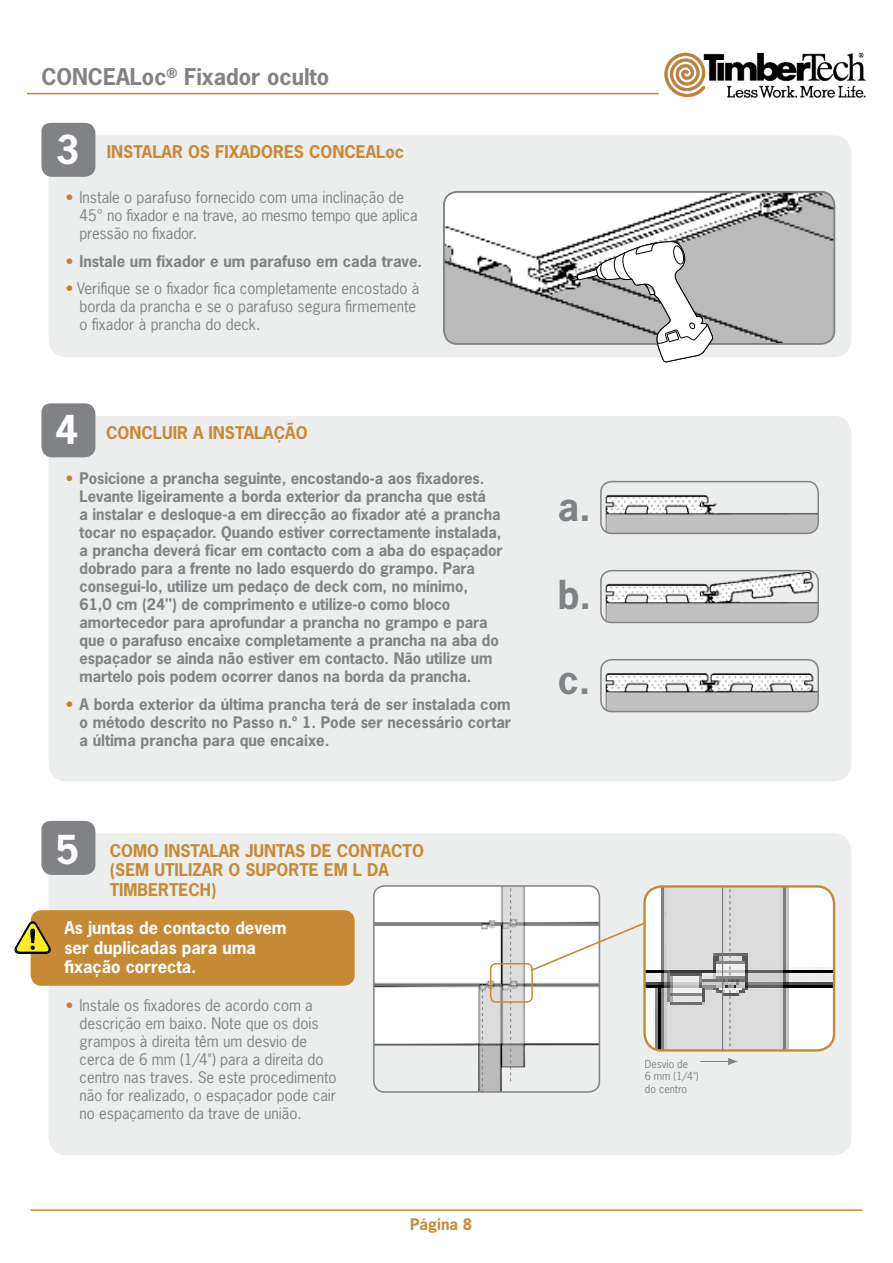
<style>
.page{position:relative;width:893px;height:1263px;background:#fff}
.page>*{position:absolute;margin:0;border:0;box-sizing:border-box;transform-origin:0 0}
.t1{font:700 37.5px "News Gothic Std";color:#808285}
.t2{font:700 37.5px "News Gothic Std";color:#fff}
.t3{font:700 21.75px "News Gothic Std";color:#808285}
.t4{font:700 16.5px/19.8px "News Gothic Std";color:#c68a37}
.t5{font:700 16.5px/19.8px "News Gothic Std";color:#fff}
.t6{font:700 15px/18px "News Gothic Std";letter-spacing:-.005em;color:#808285}
.t7{font:15px/18px "News Gothic Std";color:#808285}
.t8{font:700 15px "News Gothic Std";color:#c68a37}
.t9{font:10.5px/12.6px "News Gothic Std";color:#808285}
.s1{font-weight:700;color:#bb813b}
.s2{color:#bb813b}
</style>
<div class="page">
<hr style="left:27px;top:93px;width:632px;height:1px;background:#c68a37">
<hr style="left:31px;top:1209px;width:831px;height:2px;background:#c68a37">
<img style="left:664px;top:52px;width:201px;height:45px">
<div style="left:49px;top:833px;width:802px;height:322px;background:#eceded;border-radius:18px"></div>
<div style="left:49px;top:416px;width:802px;height:365px;background:#eceded;border-radius:18px"></div>
<div style="left:41px;top:821px;width:54px;height:54px;background:#808285"></div>
<div style="left:41px;top:403px;width:54px;height:54px;background:#808285"></div>
<img style="left:376px;top:887px;width:222px;height:203px">
<div style="left:373px;top:885px;width:227px;height:208px;border:2px solid #808285;border-radius:11px"></div>
<svg style="left:482px;top:983px;width:1px;height:110px"></svg>
<svg style="left:510px;top:888px;width:1px;height:193px"></svg>
<svg style="left:529px;top:921px;width:114px;height:51px"></svg>
<div style="left:490px;top:963px;width:43px;height:40px;border:2px solid #c68a37;border-radius:5px"></div>
<hr style="left:700px;top:1061px;width:30px;height:1px;background:#808285">
<svg style="left:728px;top:1058px;width:10px;height:7px"></svg>
<div style="left:49px;top:135px;width:802px;height:222px;background:#eceded;border-radius:18px"></div>
<div style="left:41px;top:123px;width:54px;height:54px;background:#808285"></div>
<div style="left:31px;top:910px;width:324px;height:76px;background:#c68a37;border-radius:11px"></div>
<svg style="left:14px;top:921px;width:37px;height:33px"></svg>
<img style="left:445px;top:192px;width:389px;height:151px">
<div style="left:443px;top:191px;width:392px;height:154px;border:2px solid #808285;border-radius:13px"></div>
<svg style="left:568px;top:241px;width:146px;height:122px;background:#c7c7c7"></svg>
<img style="left:602px;top:483px;width:215px;height:49px">
<div style="left:600px;top:481px;width:219px;height:53px;border:2px solid #808285;border-radius:11px"></div>
<img style="left:602px;top:572px;width:215px;height:50px">
<div style="left:600px;top:570px;width:219px;height:53px;border:2px solid #808285;border-radius:11px"></div>
<img style="left:602px;top:661px;width:216px;height:50px">
<div style="left:600px;top:659px;width:219px;height:53px;border:2px solid #808285;border-radius:11px"></div>
<img style="left:646px;top:886px;width:188px;height:163px">
<div style="left:643px;top:885px;width:192px;height:167px;border:2px solid #c68a37;border-radius:17px"></div>
<hr style="left:722px;top:887px;width:1px;height:164px;background:#808285">
<svg style="left:729px;top:889px;width:1px;height:157px"></svg>
<h2 class="t3" style="left:41px;top:62px;width:289px">CONCEALoc<sup>®</sup> Fixador oculto</h2>
<h1 class="t2" style="left:56px;top:125px;width:25px">3</h1>
<p class="t7" style="left:80px;top:188px;width:339px;text-indent:-14px"><span class="s1">•</span> Instale o parafuso fornecido com uma inclinação de<br>45° no fixador e na trave, ao mesmo tempo que aplica pressão no fixador.</p>
<p class="t6" style="left:66px;top:252px;width:358px"><span class="s2">•</span> Instale um fixador e um parafuso em cada trave.</p>
<p class="t7" style="left:80px;top:280px;width:341px;text-indent:-14px"><span class="s1">•</span> Verifique se o fixador fica completamente encostado à borda da prancha e se o parafuso segura firmemente o fixador à prancha do deck.</p>
<p class="t4" style="left:107px;top:141px;width:299px">INSTALAR OS FIXADORES CONCEALoc</p>
<h1 class="t2" style="left:55px;top:405px;width:25px">4</h1>
<p class="t4" style="left:106px;top:423px;width:203px">CONCLUIR A INSTALAÇÃO</p>
<p class="t6" style="left:80px;top:469px;width:425px;text-indent:-13px"><span class="s2">•</span> Posicione a prancha seguinte, encostando-a aos fixadores.<br>Levante ligeiramente a borda exterior da prancha que está<br>a instalar e desloque-a em direcção ao fixador até a prancha tocar no espaçador. Quando estiver correctamente instalada, a prancha deverá ficar em contacto com a aba do espaçador dobrado para a frente no lado esquerdo do grampo. Para consegui-lo, utilize um pedaço de deck com, no mínimo, 61,0 cm (24") de comprimento e utilize-o como bloco amortecedor para aprofundar a prancha no grampo e para que o parafuso encaixe completamente a prancha na aba do espaçador se ainda não estiver em contacto. Não utilize um martelo pois podem ocorrer danos na borda da prancha.</p>
<p class="t6" style="left:80px;top:695px;width:433px;text-align:justify;text-indent:-14px"><span class="s2">•</span> A borda exterior da última prancha terá de ser instalada com o método descrito no Passo n.º 1. Pode ser necessário cortar a última prancha para que encaixe.</p>
<h1 class="t2" style="left:56px;top:825px;width:25px">5</h1>
<p class="t4" style="left:110px;top:840px;width:316px">COMO INSTALAR JUNTAS DE CONTACTO (SEM UTILIZAR O SUPORTE EM L DA<br>TIMBERTECH)</p>
<p class="t5" style="left:64px;top:917px;width:224px">As juntas de contacto devem ser duplicadas para uma fixação correcta.</p>
<p class="t7" style="left:80px;top:996px;width:259px;text-indent:-14px"><span class="s1">•</span> Instale os fixadores de acordo com a descrição em baixo. Note que os dois grampos à direita têm um desvio de cerca de 6 mm (1/4") para a direita do centro nas traves. Se este procedimento não for realizado, o espaçador pode cair no espaçamento da trave de união.</p>
<p class="t8" style="left:410px;top:1214px;width:63px">Página 8</p>
<h1 class="t1" style="left:558px;top:481px;width:35px">a.</h1>
<h1 class="t1" style="left:558px;top:570px;width:35px">b.</h1>
<h1 class="t1" style="left:558px;top:655px;width:34px">c.</h1>
<p class="t9" style="left:645px;top:1057px;width:55px">Desvio de<br>6 mm (1/4") do centro</p>
</div>
